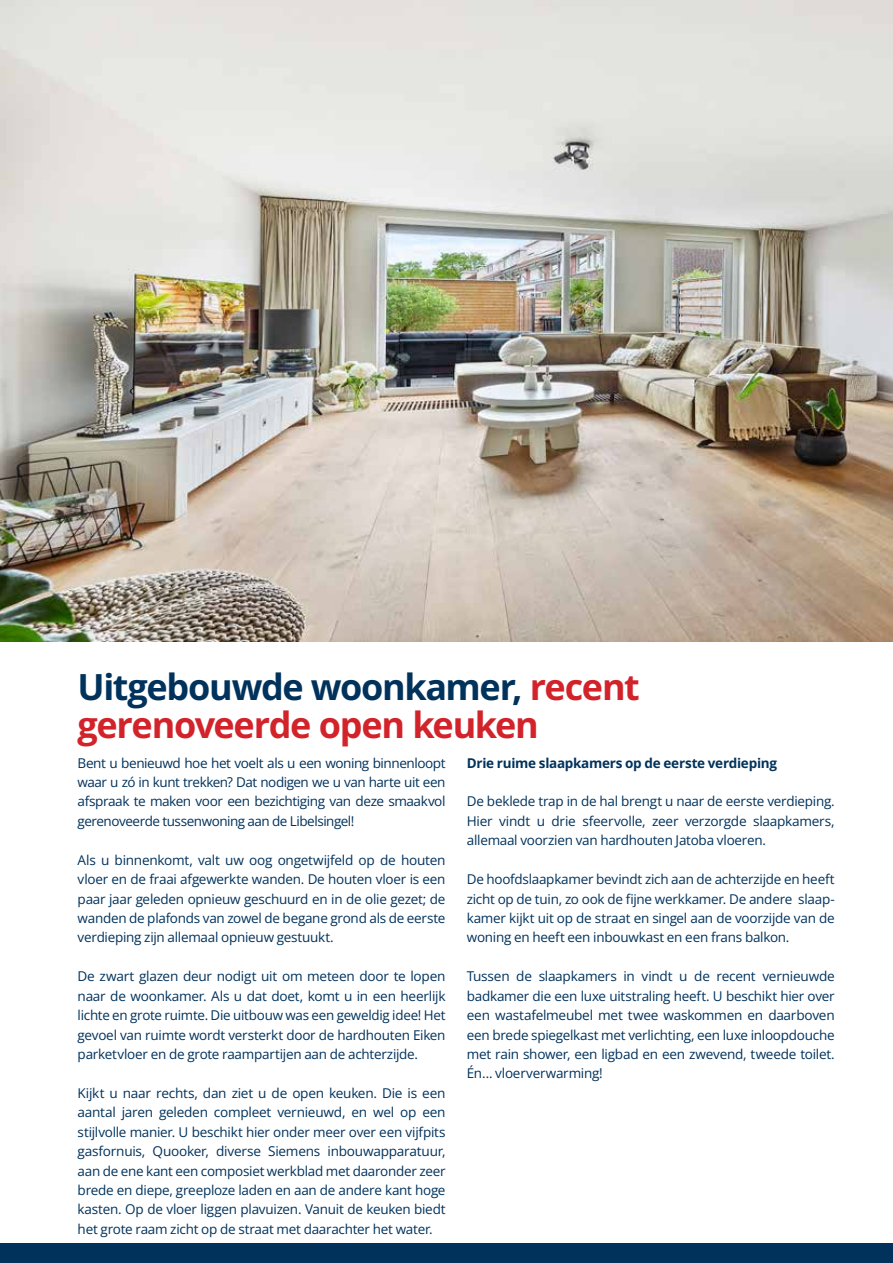
<style>
.page{position:relative;width:893px;height:1263px;background:#fff}
.page>*{position:absolute;margin:0;border:0;box-sizing:border-box;transform-origin:0 0}
.t1{font:700 36px/38.8px "Open Sans";letter-spacing:-.035em;color:#d2232a}
.t2{font:13.5px/19.5px "Open Sans";letter-spacing:-.02em;color:#01325c;text-align:justify}
.t3{font:700 13.5px "Open Sans";letter-spacing:-.02em;color:#01325c}
.s1{color:#01325c}
</style>
<div class="page">
<div style="left:0;top:1243px;width:893px;height:20px;background:#01325c"></div>
<img style="left:0;top:0;width:893px;height:641px">
<h1 class="t1" style="left:78px;top:666px;width:564px"><span class="s1">Uitgebouwde woonkamer,</span> recent gerenoveerde open keuken</h1>
<p class="t2" style="left:78px;top:752px;width:369px">Bent u benieuwd hoe het voelt als u een woning binnenloopt waar u zó in kunt trekken? Dat nodigen we u van harte uit een afspraak te maken voor een bezichtiging van deze smaakvol gerenoveerde tussenwoning aan de Libelsingel!</p>
<p class="t2" style="left:78px;top:850px;width:369px">Als u binnenkomt, valt uw oog ongetwijfeld op de houten vloer en de fraai afgewerkte wanden. De houten vloer is een paar jaar geleden opnieuw geschuurd en in de olie gezet; de wanden de plafonds van zowel de begane grond als de eerste verdieping zijn allemaal opnieuw gestuukt.</p>
<p class="t2" style="left:78px;top:966px;width:369px">De zwart glazen deur nodigt uit om meteen door te lopen naar de woonkamer. Als u dat doet, komt u in een heerlijk lichte en grote ruimte. Die uitbouw was een geweldig idee! Het gevoel van ruimte wordt versterkt door de hardhouten Eiken parketvloer en de grote raampartijen aan de achterzijde.</p>
<p class="t2" style="left:78px;top:1083px;width:369px">Kijkt u naar rechts, dan ziet u de open keuken. Die is een aantal jaren geleden compleet vernieuwd, en wel op een stijlvolle manier. U beschikt hier onder meer over een vijfpits gasfornuis, Quooker, diverse Siemens inbouwapparatuur, aan de ene kant een composiet werkblad met daaronder zeer brede en diepe, greeploze laden en aan de andere kant hoge kasten. Op de vloer liggen plavuizen. Vanuit de keuken biedt het grote raam zicht op de straat met daarachter het water.</p>
<p class="t3" style="left:467px;top:753px;width:312px">Drie ruime slaapkamers op de eerste verdieping</p>
<p class="t2" style="left:467px;top:791px;width:369px">De beklede trap in de hal brengt u naar de eerste verdieping.<br>Hier vindt u drie sfeervolle, zeer verzorgde slaapkamers, allemaal voorzien van hardhouten Jatoba vloeren.</p>
<p class="t2" style="left:467px;top:869px;width:369px">De hoofdslaapkamer bevindt zich aan de achterzijde en heeft zicht op de tuin, zo ook de fijne werkkamer. De andere slaap&shy;kamer kijkt uit op de straat en singel aan de voorzijde van de woning en heeft een inbouwkast en een frans balkon.</p>
<p class="t2" style="left:467px;top:966px;width:369px">Tussen de slaapkamers in vindt u de recent vernieuwde badkamer die een luxe uitstraling heeft. U beschikt hier over een wastafelmeubel met twee waskommen en daarboven een brede spiegelkast met verlichting, een luxe inloopdouche met rain shower, een ligbad en een zwevend, tweede toilet.<br>Én… vloerverwarming!</p>
</div>
